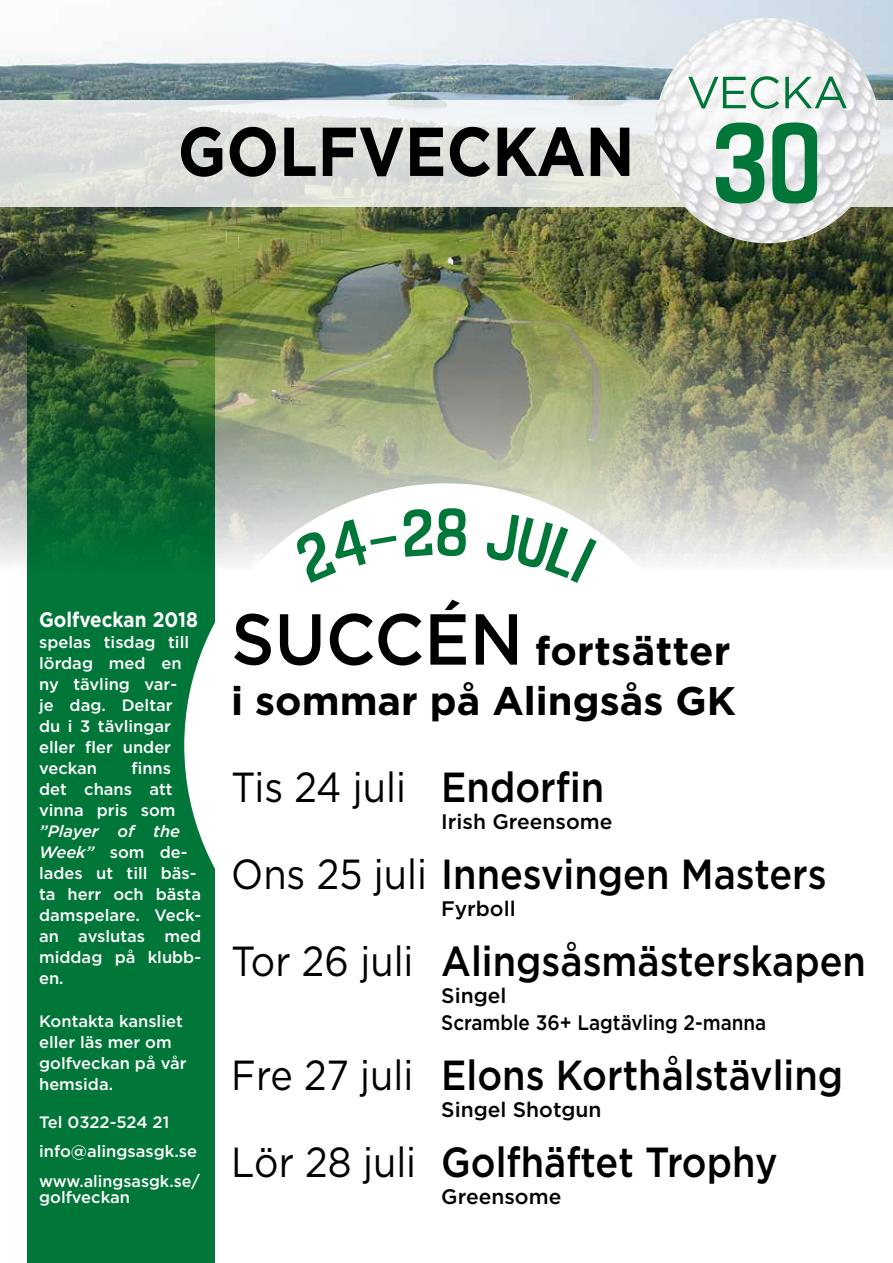
<style>
.page{position:relative;width:893px;height:1263px;background:#fff}
.page>*{position:absolute;margin:0;border:0;box-sizing:border-box;transform-origin:0 0}
.t1{font:700 69px "Gotham";color:#000;scale:.9 1}
.t2{font:500 42px "Gotham";color:#000;scale:.9 1}
.t3{font:42px "Gotham";color:#000;scale:.9 1}
.t4{font:700 39.9px/50.8px "Gotham";color:#000}
.t5{font:500 21px/27px "Gotham";color:#000}
.t6{font:700 21px "Gotham";color:#fff;scale:.9 1}
.t7{font:500 16.5px/21px "Gotham";color:#fff}
.s1{font-family:"Kon Tiki JF Aloha";font-weight:400;font-size:108px;color:#007638}
.s2{font-style:italic}
.s3{font-weight:500;font-size:72px}
.s4{font-weight:500}
.s5{font-weight:400}
</style>
<div class="page">
<div style="left:28px;top:0;width:187px;height:1263px;background:#007638"></div>
<img style="left:0;top:0;width:893px;height:571px">
<svg style="left:0;top:100px;width:893px;height:106px;background:#e0e3df"></svg>
<img style="left:655px;top:18px;width:225px;height:225px;border-radius:113px">
<svg style="left:688px;top:76px;width:159px;height:33px"></svg>
<div style="left:184px;top:483px;width:525px;height:525px;background:#fff;border-radius:50%"></div>
<svg style="left:293px;top:508px;width:42px;height:25px"></svg>
<svg style="left:564px;top:511px;width:33px;height:20px"></svg>
<h1 class="t1" style="left:178px;top:112px;width:717px">GOLFVECKAN <span class="s1">30</span></h1>
<p class="t6" style="left:39px;top:608px;width:178px">Golfveckan 2018</p>
<p class="t7" style="left:39px;top:632px;width:151px">spelas tisdag till lördag med en ny tävling var&shy;je dag. Deltar du i 3 tävlingar eller fler under veckan</p>
<p class="t7" style="left:39px;top:758px;width:138px;text-indent:92px">finns det chans att vinna pris som</p>
<p class="t7" style="left:39px;top:821px;width:163px"><span class="s2">”Player of the<br>Week”</span> som de&shy;lades ut till bäs&shy;ta herr och bästa damspelare. Veck&shy;an avslutas med middag på klubb&shy;en.</p>
<p class="t7" style="left:39px;top:1010px;width:149px">Kontakta kansliet eller läs mer om golfveckan på vår hemsida.</p>
<p class="t7" style="left:39px;top:1107px;width:162px;line-height:29.4px">Tel 0322-524 21 info@alingsasgk.se www.alingsasgk.se/</p>
<p class="t7" style="left:39px;top:1186px;width:92px">golfveckan</p>
<h3 class="t4" style="left:231px;top:624px;width:506px"><span class="s3">SUCCÉN</span> fortsätter i sommar på Alingsås GK</h3>
<h2 class="t3" style="left:231px;top:760px;width:416px">Tis 24 juli <span class="s4">Endorfin</span></h2>
<p class="t5" style="left:441px;top:807px;width:173px">Irish Greensome</p>
<h2 class="t2" style="left:231px;top:846px;width:663px"><span class="s5">Ons 25 juli</span> Innesvingen Masters</h2>
<p class="t5" style="left:441px;top:894px;width:76px">Fyrboll</p>
<h2 class="t2" style="left:231px;top:933px;width:707px"><span class="s5">Tor 26 juli</span> Alingsåsmästerskapen</h2>
<p class="t5" style="left:441px;top:981px;width:327px">Singel<br>Scramble 36+ Lagtävling 2-manna</p>
<h2 class="t2" style="left:231px;top:1047px;width:681px"><span class="s5">Fre 27 juli</span> Elons Korthålstävling</h2>
<p class="t5" style="left:441px;top:1095px;width:162px">Singel Shotgun</p>
<h2 class="t2" style="left:231px;top:1134px;width:609px"><span class="s5">Lör 28 juli</span> Golfhäftet Trophy</h2>
<p class="t5" style="left:441px;top:1182px;width:122px">Greensome</p>
</div>
